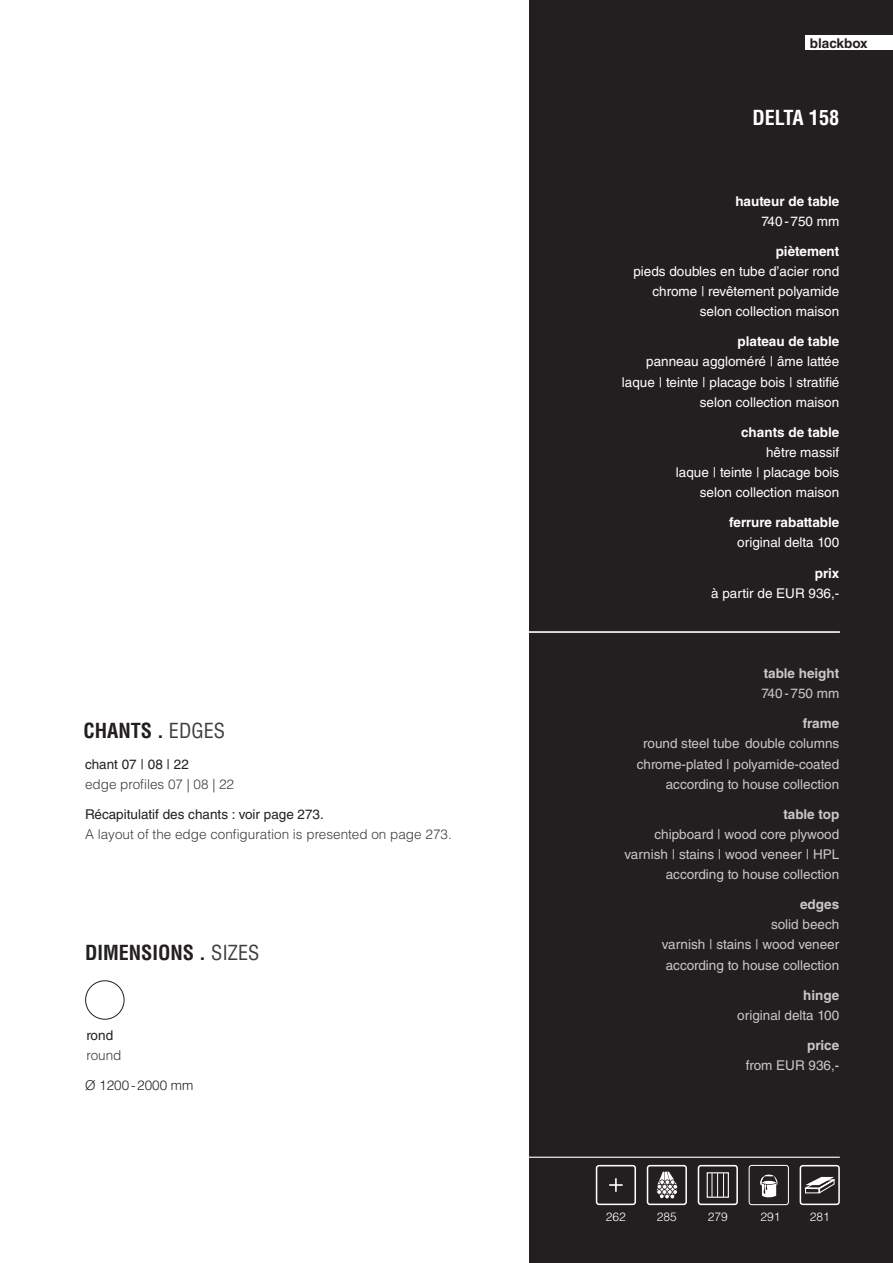
<style>
.page{position:relative;width:893px;height:1263px;background:#fff}
.page>*{position:absolute;margin:0;border:0;box-sizing:border-box;transform-origin:0 0}
.t1{font:700 condensed 20.25px "Helvetica LT Std";color:#231f20}
.t2{font:700 condensed 20.25px "Helvetica LT Std";color:#fff}
.t3{font:13.5px/20.1px "Helvetica LT Std";color:#c7c8ca;text-align:right}
.t4{font:13.5px/20.1px "Helvetica LT Std";color:#fff;text-align:right}
.t5{font:300 13.5px "Helvetica LT Std";color:#3e3e3f}
.t6{font:700 13.5px "Helvetica LT Std";color:#fff}
.t7{font:13.5px "Helvetica LT Std";color:#231f20}
.t8{font:700 13.5px "Helvetica LT Std";color:#c7c8ca}
.t9{font:300 13.5px "Helvetica LT Std";color:#231f20}
.t10{font:700 13.5px "Helvetica LT Std";color:#231f20}
.t11{font:300 12px "Helvetica LT Std";color:#fff}
.s1{font-weight:400;color:#3e3e3f}
.s2{font-weight:700}
.s3{font-family:"Univers LT Std";font-weight:700;font-stretch:condensed}
</style>
<div class="page">
<div style="left:529px;top:0;width:364px;height:1263px;background:#231f20"></div>
<hr style="left:528px;top:1157px;width:312px;height:1px;background:#fff">
<hr style="left:528px;top:631px;width:312px;height:2px;background:#fff">
<div style="left:800px;top:1165px;width:40px;height:40px;border:2px solid #fff;border-radius:3px"></div>
<svg style="left:805px;top:1177px;width:29px;height:16px"></svg>
<svg style="left:749px;top:1165px;width:40px;height:40px"></svg>
<div style="left:698px;top:1165px;width:40px;height:40px;border:2px solid #fff;border-radius:3px"></div>
<div style="left:707px;top:1172px;width:22px;height:26px;border:1px solid #fff"></div>
<svg style="left:712px;top:1173px;width:12px;height:24px"></svg>
<div style="left:647px;top:1165px;width:40px;height:40px;border:2px solid #fff;border-radius:3px"></div>
<svg style="left:656px;top:1171px;width:21px;height:27px"></svg>
<div style="left:596px;top:1165px;width:40px;height:40px;border:2px solid #fff;border-radius:3px"></div>
<svg style="left:609px;top:1178px;width:14px;height:14px"></svg>
<div style="left:806px;top:35px;width:87px;height:15px;background:#fff"></div>
<div style="left:85px;top:980px;width:39px;height:39px;border:1px solid #231f20;border-radius:50%"></div>
<h1 class="t1" style="left:83px;top:718px;width:143px">CHANTS . <span class="s1">EDGES</span></h1>
<p class="t7" style="left:85px;top:756px;width:105px">chant 07 | 08 | 22</p>
<p class="t5" style="left:85px;top:775px;width:151px">edge profiles 07 | 08 | 22</p>
<p class="t7" style="left:85px;top:806px;width:240px">Récapitulatif des chants : voir page 273.</p>
<p class="t5" style="left:85px;top:826px;width:368px">A layout of the edge configuration is presented on page 273.</p>
<h1 class="t1" style="left:85px;top:939px;width:176px">DIMENSIONS . <span class="s1">SIZES</span></h1>
<p class="t7" style="left:86px;top:1027px;width:28px">rond</p>
<p class="t5" style="left:86px;top:1047px;width:37px">round</p>
<p class="t9" style="left:85px;top:1077px;width:110px">Ø 1200-2000 mm</p>
<p class="t10" style="left:810px;top:35px;width:59px">blackbox</p>
<h1 class="t2" style="left:752px;top:105px;width:88px">DELTA 158</h1>
<p class="t6" style="left:735px;top:193px;width:105px">hauteur de table</p>
<p class="t4" style="left:761px;top:211px;width:79px">740-750 mm</p>
<p class="t6" style="left:776px;top:243px;width:65px">piètement</p>
<p class="t4" style="left:633px;top:261px;width:207px">pieds doubles en tube d’acier rond chrome | revêtement polyamide selon collection maison</p>
<p class="t6" style="left:738px;top:333px;width:103px">plateau de table</p>
<p class="t4" style="left:622px;top:352px;width:219px">panneau aggloméré | âme lattée laque | teinte | placage bois | stratifié selon collection maison</p>
<p class="t6" style="left:741px;top:424px;width:100px">chants de table</p>
<p class="t4" style="left:676px;top:442px;width:165px">hêtre massif<br>laque | teinte | placage bois selon collection maison</p>
<p class="t6" style="left:729px;top:514px;width:112px">ferrure rabattable</p>
<p class="t4" style="left:737px;top:533px;width:104px">original delta 100</p>
<p class="t6" style="left:815px;top:564px;width:26px">prix</p>
<p class="t4" style="left:711px;top:583px;width:130px">à partir de EUR 936,-</p>
<p class="t8" style="left:764px;top:665px;width:77px">table height</p>
<p class="t3" style="left:761px;top:683px;width:79px">740-750 mm</p>
<p class="t8" style="left:803px;top:715px;width:38px">frame</p>
<p class="t3" style="left:637px;top:734px;width:204px">round steel tube double columns chrome-plated | polyamide-coated according to house collection</p>
<p class="t8" style="left:783px;top:806px;width:57px">table top</p>
<p class="t3" style="left:624px;top:824px;width:216px">chipboard | wood core plywood varnish | stains | wood veneer | HPL according to house collection</p>
<p class="t8" style="left:800px;top:896px;width:41px">edges</p>
<p class="t3" style="left:662px;top:914px;width:179px;text-align:justify;text-indent:109px">solid beech varnish | stains | wood veneer according to house collection</p>
<p class="t8" style="left:803px;top:987px;width:38px">hinge</p>
<p class="t3" style="left:737px;top:1005px;width:104px">original delta 100</p>
<p class="t3" style="left:746px;top:1035px;width:95px"><span class="s2">price<br></span>from EUR 936,<span class="s3">-</span></p>
<p class="t11" style="left:606px;top:1209px;width:22px">262</p>
<p class="t11" style="left:657px;top:1209px;width:22px">285</p>
<p class="t11" style="left:708px;top:1209px;width:22px">279</p>
<p class="t11" style="left:760px;top:1209px;width:22px">291</p>
<p class="t11" style="left:810px;top:1209px;width:22px">281</p>
</div>
